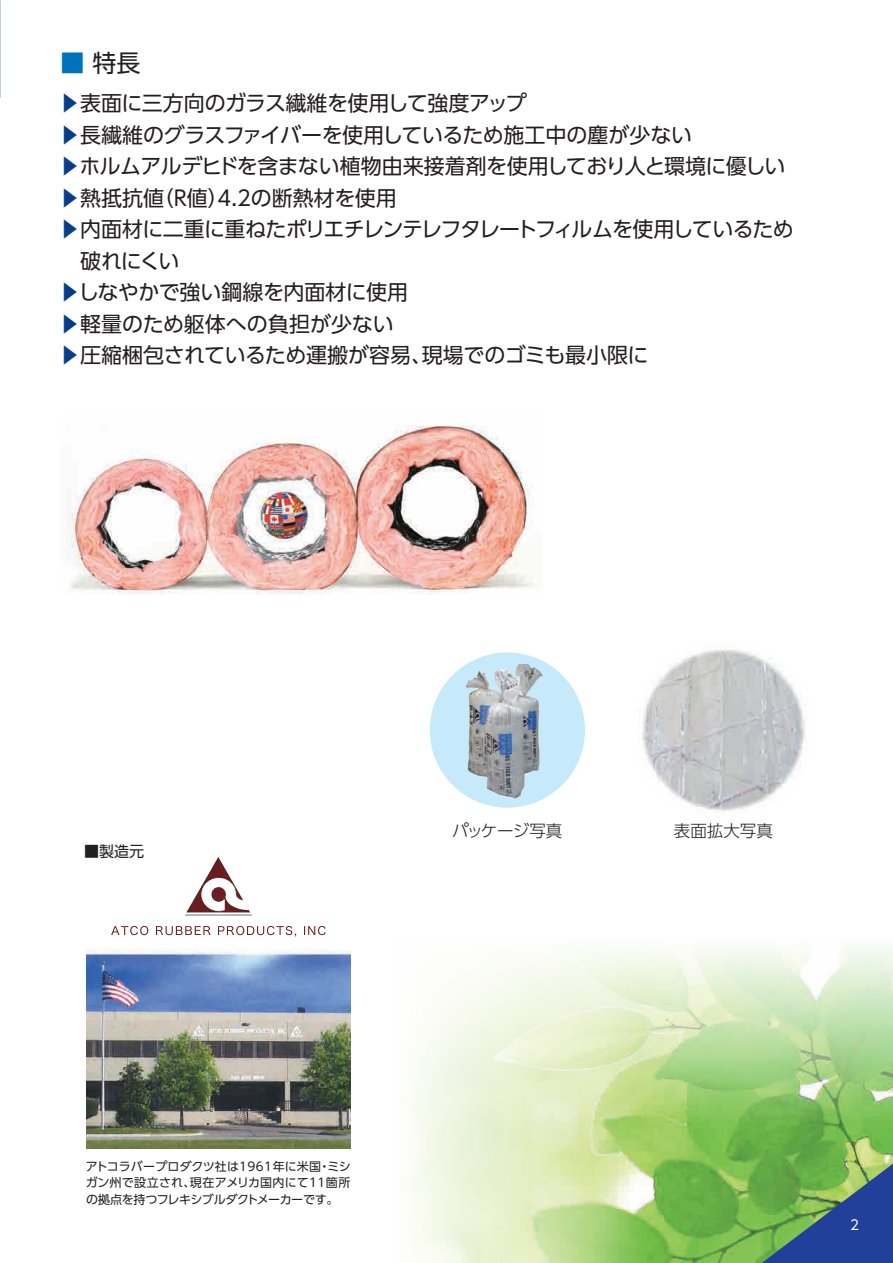
<style>
.page{position:relative;width:893px;height:1263px;background:#fff}
.page>*{position:absolute;margin:0;border:0;box-sizing:border-box;transform-origin:0 0}
.t1{font:24px "Shin Go Pro";color:#231f20}
.t2{font:21px/31.5px "UD Shin Go Pro";letter-spacing:-.025em;color:#231f20}
.t3{font:300 16.5px "UD Shin Go Pro";letter-spacing:-.03em;color:#231f20}
.t4{font:300 16.5px "UD Shin Go Pro";color:#231f20}
.t5{font:15px "UD Shin Go Pro";color:#231f20}
.t6{font:13.5px "UD Shin Go Pro";color:#fff}
.t7{font:12px/16.5px "UD Shin Go Pro";letter-spacing:-.005em;color:#231f20;text-align:justify}
.s1{color:#0072bc}
.s2{color:#083e89}
</style>
<div class="page">
<svg style="left:0;top:0;width:1px;height:164px"></svg>
<svg style="left:116px;top:791px;width:777px;height:472px"></svg>
<svg style="left:762px;top:1164px;width:131px;height:99px;background:#4c7874"></svg>
<img style="left:70px;top:425px;width:463px;height:169px">
<div style="left:430px;top:652px;width:155px;height:156px;background:#c6eafa;border-radius:50%"></div>
<img style="left:466px;top:664px;width:58px;height:134px">
<img style="left:632px;top:639px;width:182px;height:182px;border-radius:91px">
<svg style="left:111px;top:926px;width:215px;height:10px"></svg>
<img style="left:186px;top:857px;width:64px;height:55px">
<img style="left:185px;top:914px;width:67px;height:2px">
<img style="left:86px;top:949px;width:264px;height:199px">
<p class="t1" style="left:61px;top:43px;width:81px"><span class="s1">■</span> 特長</p>
<p class="t2" style="left:59px;top:87px;width:736px"><span class="s2">▶</span>表面に三方向のガラス繊維を使用して強度アップ<br><span class="s2">▶</span>長繊維のグラスファイバーを使用しているため施工中の塵が少ない<br><span class="s2">▶</span>ホルムアルデヒドを含まない植物由来接着剤を使用しており人と環境に優しい<span class="s2">▶</span>熱抵抗値（Ｒ値）4.2の断熱材を使用<br><span class="s2">▶</span>内面材に二重に重ねたポリエチレンテレフタレートフィルムを使用しているため　破れにくい<br><span class="s2">▶</span>しなやかで強い鋼線を内面材に使用<br><span class="s2">▶</span>軽量のため躯体への負担が少ない<br><span class="s2">▶</span>圧縮梱包されているため運搬が容易、現場でのゴミも最小限に</p>
<p class="t5" style="left:84px;top:840px;width:62px">■製造元</p>
<p class="t3" style="left:452px;top:817px;width:112px">パッケージ写真</p>
<p class="t4" style="left:674px;top:817px;width:100px">表面拡大写真</p>
<p class="t7" style="left:86px;top:1157px;width:267px">アトコラバープロダクツ社は1961年に米国・ミシガン州で設立され、現在アメリカ国内にて11箇所の拠点を持つフレキシブルダクトメーカーです。</p>
<p class="t6" style="left:850px;top:1214px;width:10px">2</p>
</div>
